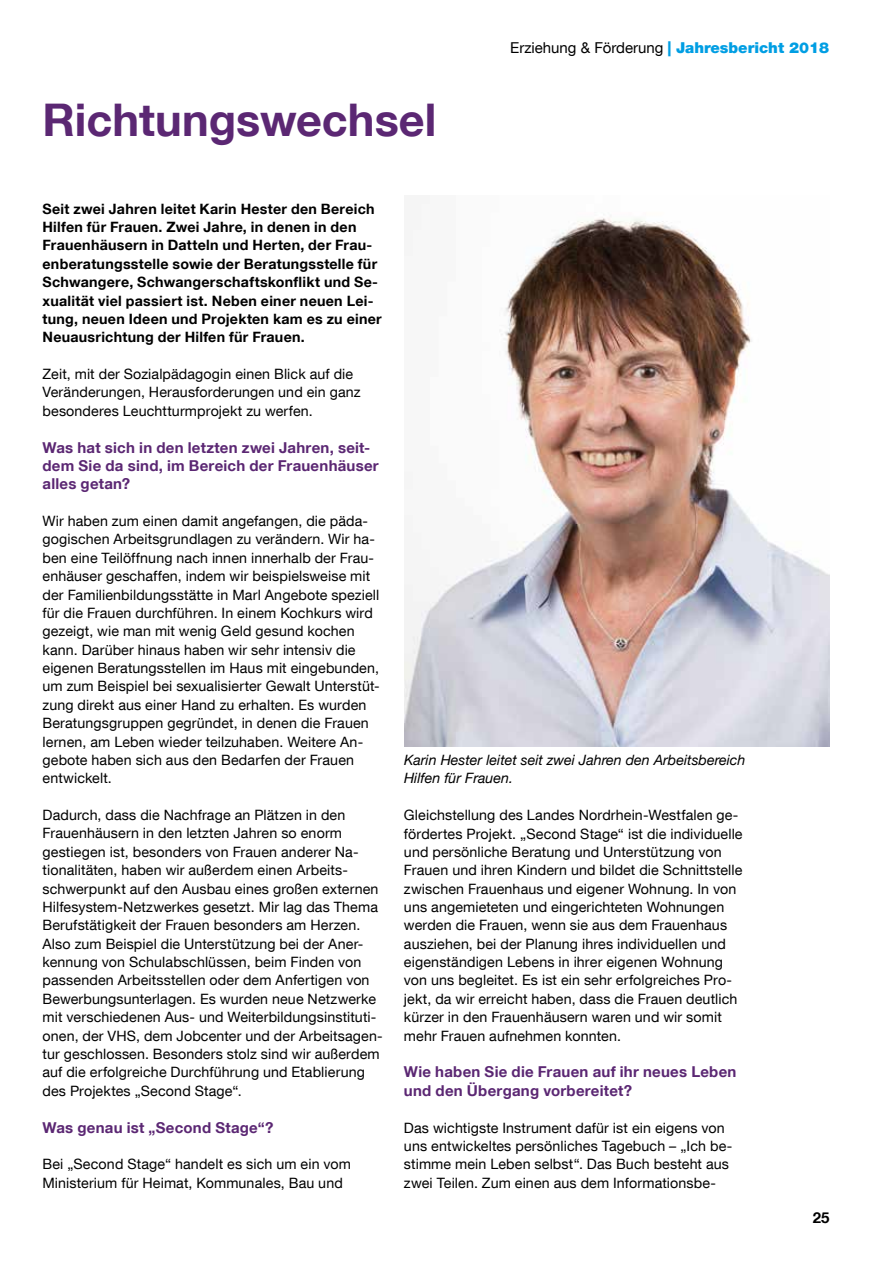
<style>
.page{position:relative;width:893px;height:1263px;background:#fff}
.page>*{position:absolute;margin:0;border:0;box-sizing:border-box;transform-origin:0 0}
.t1{font:700 45px "Helvetica Neue LT Com";color:#5b2773}
.t2{font:700 15px/18.3px "Helvetica Neue LT Com";letter-spacing:.015em;color:#5b2773}
.t3{font:15px "Helvetica Neue LT Com";color:#000}
.t4{font:700 15px "Helvetica Neue LT Com";color:#000}
.t5{font:14.25px/18.3px "Helvetica Neue LT Com";letter-spacing:.01em;color:#000}
.t6{font:700 14.25px/18.3px "Helvetica Neue LT Com";letter-spacing:.02em;color:#000}
.t7{font:italic 14.25px/18px "Helvetica Neue";color:#000}
.s1{font-weight:900;color:#009ee3}
</style>
<div class="page">
<img style="left:404px;top:218px;width:425px;height:529px">
<h1 class="t1" style="left:43px;top:91px;width:395px">Richtungswechsel</h1>
<p class="t3" style="left:510px;top:39px;width:320px">Erziehung &amp; Förderung <span class="s1">| Jahresbericht 2018</span></p>
<p class="t6" style="left:43px;top:199px;width:341px">Seit zwei Jahren leitet Karin Hester den Bereich Hilfen für Frauen. Zwei Jahre, in denen in den Frauenhäusern in Datteln und Herten, der Frau&shy;enberatungsstelle sowie der Beratungsstelle für Schwangere, Schwangerschaftskonflikt und Se&shy;xualität viel passiert ist. Neben einer neuen Lei&shy;tung, neuen Ideen und Projekten kam es zu einer Neuausrichtung der Hilfen für Frauen.</p>
<p class="t5" style="left:43px;top:364px;width:320px">Zeit, mit der Sozialpädagogin einen Blick auf die<br>Veränderungen, Herausforderungen und ein ganz besonderes Leuchtturmprojekt zu werfen.</p>
<p class="t2" style="left:43px;top:438px;width:338px">Was hat sich in den letzten zwei Jahren, seit&shy;dem Sie da sind, im Bereich der Frauenhäuser alles getan?</p>
<p class="t5" style="left:43px;top:511px;width:339px">Wir haben zum einen damit angefangen, die päda&shy;gogischen Arbeitsgrundlagen zu verändern. Wir ha&shy;ben eine Teilöffnung nach innen innerhalb der Frau&shy;enhäuser geschaffen, indem wir beispielsweise mit der Familienbildungsstätte in Marl Angebote speziell für die Frauen durchführen. In einem Kochkurs wird gezeigt, wie man mit wenig Geld gesund kochen kann. Darüber hinaus haben wir sehr intensiv die eigenen Beratungsstellen im Haus mit eingebunden, um zum Beispiel bei sexualisierter Gewalt Unterstüt&shy;zung direkt aus einer Hand zu erhalten. Es wurden Beratungsgruppen gegründet, in denen die Frauen lernen, am Leben wieder teilzuhaben. Weitere An&shy;gebote haben sich aus den Bedarfen der Frauen entwickelt.</p>
<p class="t5" style="left:43px;top:805px;width:342px">Dadurch, dass die Nachfrage an Plätzen in den Frauenhäusern in den letzten Jahren so enorm gestiegen ist, besonders von Frauen anderer Na&shy;tionalitäten, haben wir außerdem einen Arbeits&shy;schwerpunkt auf den Ausbau eines großen externen Hilfesystem-Netzwerkes gesetzt. Mir lag das Thema Berufstätigkeit der Frauen besonders am Herzen.<br>Also zum Beispiel die Unterstützung bei der Aner&shy;kennung von Schulabschlüssen, beim Finden von passenden Arbeitsstellen oder dem Anfertigen von Bewerbungsunterlagen. Es wurden neue Netzwerke mit verschiedenen Aus- und Weiterbildungsinstituti&shy;onen, der VHS, dem Jobcenter und der Arbeitsagen&shy;tur geschlossen. Besonders stolz sind wir außerdem auf die erfolgreiche Durchführung und Etablierung des Projektes „Second Stage“.</p>
<p class="t2" style="left:43px;top:1117px;width:232px">Was genau ist „Second Stage“?</p>
<p class="t5" style="left:43px;top:1155px;width:310px">Bei „Second Stage“ handelt es sich um ein vom<br>Ministerium für Heimat, Kommunales, Bau und</p>
<p class="t7" style="left:404px;top:752px;width:343px">Karin Hester leitet seit zwei Jahren den Arbeitsbereich<br>Hilfen für Frauen.</p>
<p class="t5" style="left:404px;top:805px;width:340px">Gleichstellung des Landes Nordrhein-Westfalen ge&shy;fördertes Projekt. „Second Stage“ ist die individuelle und persönliche Beratung und Unterstützung von Frauen und ihren Kindern und bildet die Schnittstelle zwischen Frauenhaus und eigener Wohnung. In von uns angemieteten und eingerichteten Wohnungen werden die Frauen, wenn sie aus dem Frauenhaus ausziehen, bei der Planung ihres individuellen und eigenständigen Lebens in ihrer eigenen Wohnung von uns begleitet. Es ist ein sehr erfolgreiches Pro&shy;jekt, da wir erreicht haben, dass die Frauen deutlich kürzer in den Frauenhäusern waren und wir somit mehr Frauen aufnehmen konnten.</p>
<p class="t2" style="left:404px;top:1062px;width:334px">Wie haben Sie die Frauen auf ihr neues Leben und den Übergang vorbereitet?</p>
<p class="t5" style="left:404px;top:1118px;width:330px">Das wichtigste Instrument dafür ist ein eigens von uns entwickeltes persönliches Tagebuch – „Ich be&shy;stimme mein Leben selbst“. Das Buch besteht aus zwei Teilen. Zum einen aus dem Informationsbe-</p>
<p class="t4" style="left:813px;top:1208px;width:18px">25</p>
</div>
